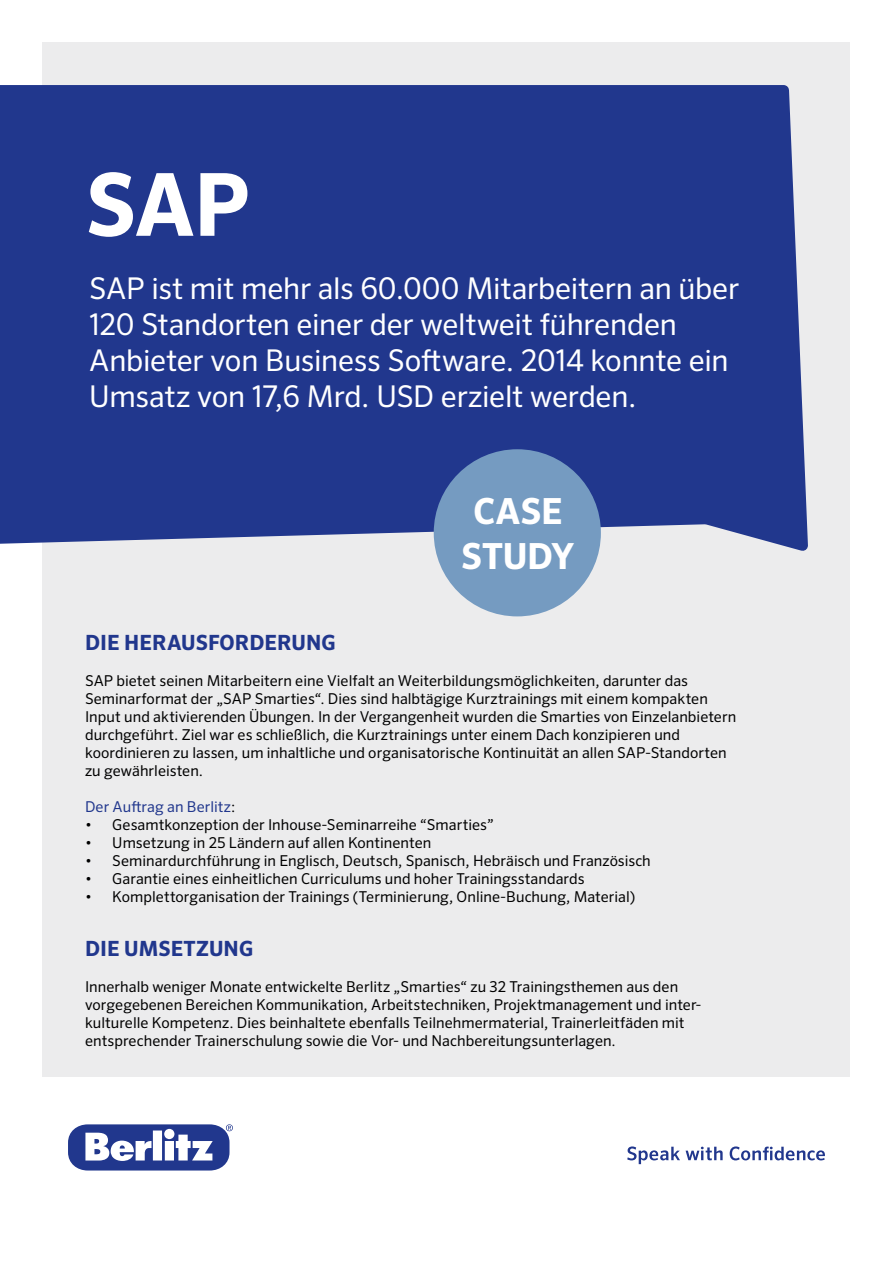
<style>
.page{position:relative;width:893px;height:1263px;background:#fff}
.page>*{position:absolute;margin:0;border:0;box-sizing:border-box;transform-origin:0 0}
.t1{font:700 87px "Sero Pro";color:#fff}
.t2{font:700 36px/45px "Sero Pro";letter-spacing:-.005em;color:#fff;text-align:center}
.t3{font:30px/36px "Sero Pro";letter-spacing:-.01em;color:#fff}
.t4{font:700 21px "Sero Pro";color:#21378d}
.t5{font:15px/18px "Sero Pro";color:#000}
.t6{font:15px "Sero Pro";letter-spacing:.005em;color:#21378d}
.s1{color:#000}
</style>
<div class="page">
<svg style="left:627px;top:1146px;width:53px;height:18px"></svg>
<svg style="left:686px;top:1147px;width:37px;height:13px"></svg>
<svg style="left:730px;top:1146px;width:95px;height:14px"></svg>
<svg style="left:226px;top:1124px;width:7px;height:7px"></svg>
<div style="left:68px;top:1124px;width:162px;height:46px;background:#21378d;border-radius:19px"></div>
<svg style="left:85px;top:1129px;width:128px;height:32px"></svg>
<div style="left:43px;top:43px;width:807px;height:1034px;background:#ececed"></div>
<div style="left:0;top:80px;width:808px;height:479px;background:#21378d"></div>
<div style="left:434px;top:449px;width:167px;height:167px;background:#759bc1;border-radius:50%"></div>
<h1 class="t1" style="left:85px;top:152px;width:166px">SAP</h1>
<h3 class="t3" style="left:89px;top:270px;width:651px">SAP ist mit mehr als 60.000 Mitarbeitern an über 120 Standorten einer der weltweit führenden Anbieter von Business Software. 2014 konnte ein Umsatz von 17,6 Mrd. USD erzielt werden.</h3>
<h2 class="t2" style="left:461px;top:489px;width:115px">CASE<br>STUDY</h2>
<h3 class="t4" style="left:85px;top:630px;width:252px">DIE HERAUSFORDERUNG</h3>
<p class="t5" style="left:85px;top:671px;width:653px">SAP bietet seinen Mitarbeitern eine Vielfalt an Weiterbildungsmöglichkeiten, darunter das Seminarformat der „SAP Smarties“. Dies sind halbtägige Kurztrainings mit einem kompakten Input und aktivierenden Übungen. In der Vergangenheit wurden die Smarties von Einzelanbietern durchgeführt. Ziel war es schließlich, die Kurztrainings unter einem Dach konzipieren und koordinieren zu lassen, um inhaltliche und organisatorische Kontinuität an allen SAP-Standorten zu gewährleisten.</p>
<p class="t6" style="left:85px;top:798px;width:152px">Der Auftrag an Berlitz<span class="s1">:</span></p>
<p class="t5" style="left:85px;top:815px;width:410px">• Gesamtkonzeption der Inhouse-Seminarreihe “Smarties”</p>
<p class="t5" style="left:85px;top:833px;width:348px">• Umsetzung in 25 Ländern auf allen Kontinenten</p>
<p class="t5" style="left:85px;top:851px;width:567px">• Seminardurchführung in Englisch, Deutsch, Spanisch, Hebräisch und Französisch</p>
<p class="t5" style="left:85px;top:869px;width:501px">• Garantie eines einheitlichen Curriculums und hoher Trainingsstandards</p>
<p class="t5" style="left:85px;top:887px;width:552px">• Komplettorganisation der Trainings (Terminierung, Online-Buchung, Material)</p>
<h3 class="t4" style="left:85px;top:936px;width:170px">DIE UMSETZUNG</h3>
<p class="t5" style="left:85px;top:977px;width:618px">Innerhalb weniger Monate entwickelte Berlitz „Smarties“ zu 32 Trainingsthemen aus den vorgegebenen Bereichen Kommunikation, Arbeitstechniken, Projektmanagement und inter&shy;kulturelle Kompetenz. Dies beinhaltete ebenfalls Teilnehmermaterial, Trainerleitfäden mit entsprechender Trainerschulung sowie die Vor- und Nachbereitungsunterlagen.</p>
</div>
